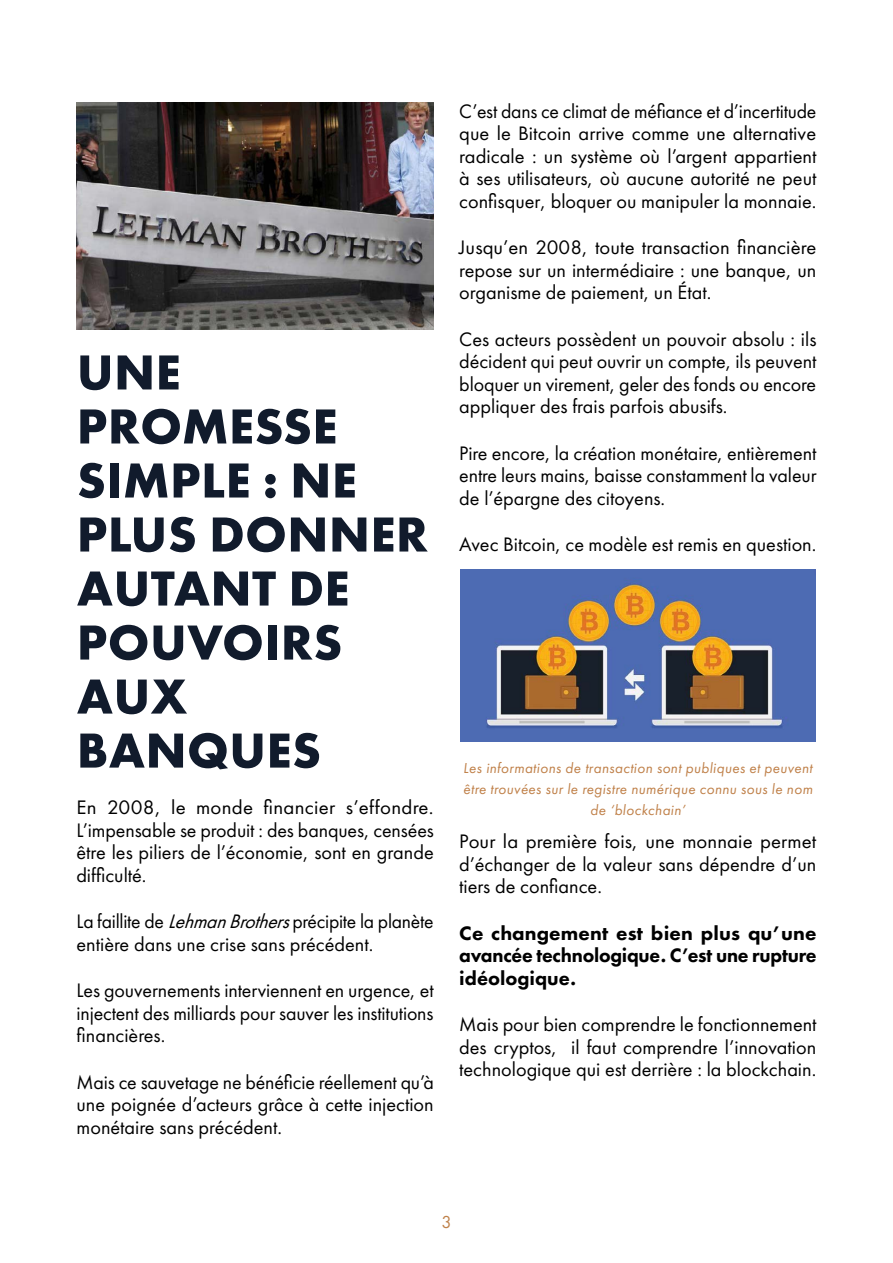
<style>
.page{position:relative;width:893px;height:1263px;background:#fff}
.page>*{position:absolute;margin:0;border:0;box-sizing:border-box;transform-origin:0 0}
.t1{font:700 51px/54px "Futura PT";letter-spacing:.01em;color:#111b2c}
.t2{font:20.25px/22.5px "Futura PT";color:#000;text-align:justify}
.t3{font:800 20.25px/22.5px "Futura PT";letter-spacing:-.01em;color:#000;text-align:justify}
.t4{font:18px "Futura PT";color:#bf814a}
.t5{font:italic 15px/21px "Futura PT";letter-spacing:.025em;color:#c0814a;text-align:center}
.s1{font-style:italic}
</style>
<div class="page">
<img style="left:77px;top:102px;width:357px;height:227px">
<img style="left:460px;top:570px;width:356px;height:171px">
<h1 class="t1" style="left:77px;top:344px;width:353px">UNE<br>PROMESSE<br>SIMPLE : NE<br>PLUS DONNER<br>AUTANT DE<br>POUVOIRS<br>AUX<br>BANQUES</h1>
<p class="t2" style="left:77px;top:796px;width:359px">En 2008, le monde financier s’effondre.<br>L’impensable se produit : des banques, censées être les piliers de l’économie, sont en grande difficulté.</p>
<p class="t2" style="left:77px;top:910px;width:359px">La faillite de <span class="s1">LehmanBrothers</span>précipite la planète entière dans une crise sans précédent.</p>
<p class="t2" style="left:77px;top:979px;width:359px">Les gouvernements interviennent en urgence, et injectent des milliards pour sauver les institutions financières.</p>
<p class="t2" style="left:77px;top:1070px;width:359px">Mais ce sauvetage ne bénéficie réellement qu’à une poignée d’acteurs grâce à cette injection monétaire sans précédent.</p>
<p class="t2" style="left:459px;top:99px;width:359px">C’est dans ce climat de méfiance et d’incertitude que le Bitcoin arrive comme une alternative radicale : un système où l’argent appartient à ses utilisateurs, où aucune autorité ne peut confisquer, bloquer ou manipuler la monnaie.</p>
<p class="t2" style="left:459px;top:236px;width:359px">Jusqu’en 2008, toute transaction financière repose sur un intermédiaire : une banque, un organisme de paiement, un État.</p>
<p class="t2" style="left:459px;top:327px;width:359px">Ces acteurs possèdent un pouvoir absolu : ils décident qui peut ouvrir un compte, ils peuvent bloquer un virement, geler des fonds ou encore appliquer des frais parfois abusifs.</p>
<p class="t2" style="left:459px;top:441px;width:359px">Pire encore, la création monétaire, entièrement entre leurs mains, baisse constamment la valeur de l’épargne des citoyens.</p>
<p class="t2" style="left:459px;top:533px;width:359px">Avec Bitcoin, ce modèle est remis en question.</p>
<p class="t5" style="left:463px;top:757px;width:351px">Les informations de transaction sont publiques et peuvent être trouvées sur le registre numérique connu sous le nom de ‘blockchain’</p>
<p class="t2" style="left:459px;top:830px;width:359px">Pour la première fois, une monnaie permet d’échanger de la valeur sans dépendre d’un tiers de confiance.</p>
<p class="t3" style="left:459px;top:921px;width:359px">Ce changement est bien plus qu’une avancée technologique. C’est une rupture idéologique.</p>
<p class="t2" style="left:459px;top:1013px;width:359px">Mais pour bien comprendre le fonctionnement des cryptos, il faut comprendre l’innovation technologique qui est derrière : la blockchain.</p>
<p class="t4" style="left:441px;top:1211px;width:12px">3</p>
</div>
